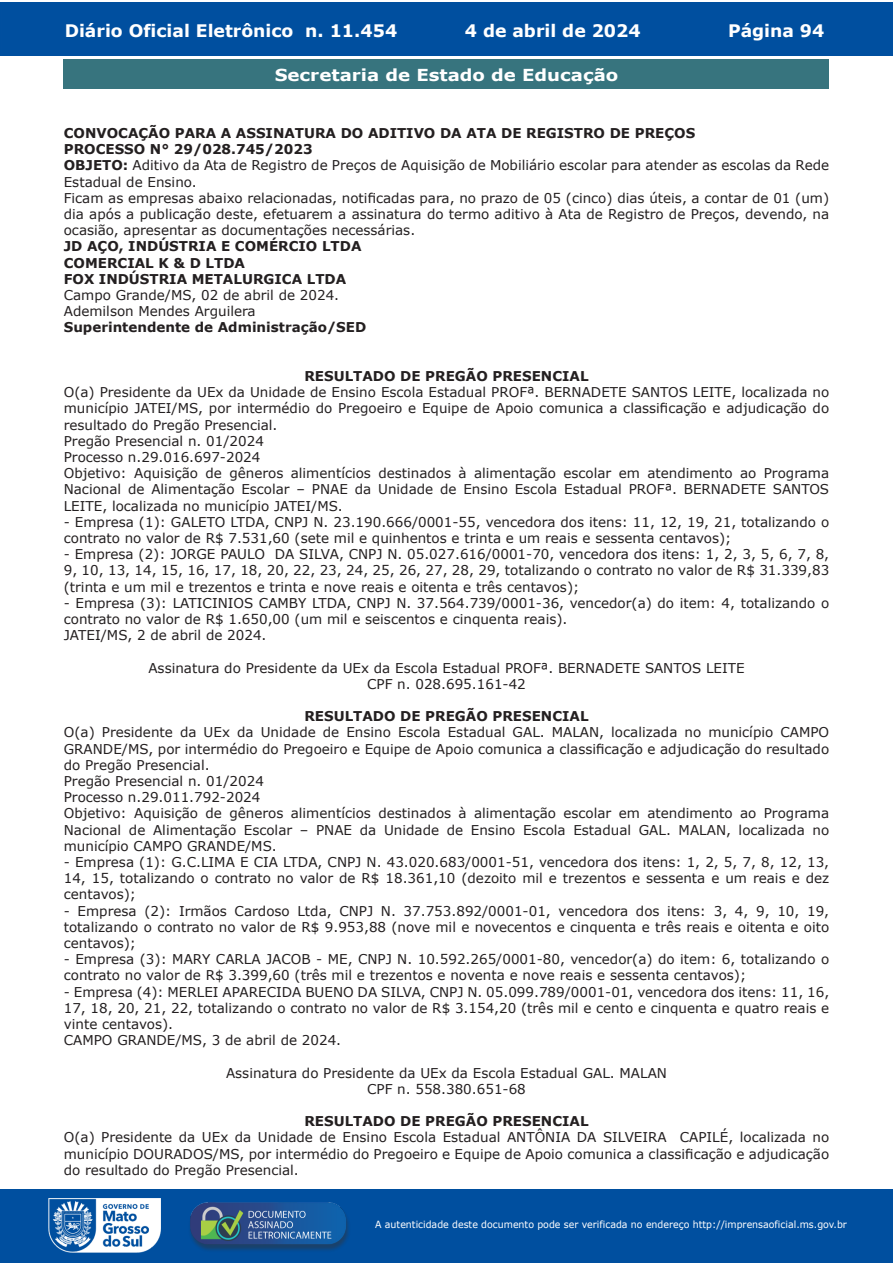
<style>
.page{position:relative;width:893px;height:1263px;background:#fff}
.page>*{position:absolute;margin:0;border:0;box-sizing:border-box;transform-origin:0 0}
.t1{font:700 17.25px "Verdana";color:#fff}
.t2{font:700 16.5px "Verdana";color:#fff;scale:1.1 1}
.t3{font:13.5px/16.2px "Verdana";color:#231f20}
.t4{font:700 13.5px/16.2px "Verdana";color:#231f20}
.t5{font:9.9px "Verdana";color:#fff;scale:.95 1}
.s1{font-weight:700}
</style>
<div class="page">
<div style="left:0;top:2px;width:893px;height:53px;background:#004f9f"></div>
<div style="left:1px;top:1189px;width:892px;height:74px;background:#004f9f"></div>
<img style="left:49px;top:1198px;width:111px;height:54px">
<img style="left:185px;top:1201px;width:168px;height:54px">
<div style="left:64px;top:60px;width:765px;height:29px;background:#37747e"></div>
<p class="t1" style="left:65px;top:18px;width:334px">Diário Oficial Eletrônico n. 11.454</p>
<p class="t1" style="left:465px;top:18px;width:177px">4 de abril de 2024</p>
<p class="t1" style="left:728px;top:18px;width:98px">Página 94</p>
<p class="t2" style="left:275px;top:63px;width:314px">Secretaria de Estado de Educação</p>
<p class="t3" style="left:64px;top:125px;width:767px"><span class="s1">CONVOCAÇÃO PARA A ASSINATURA DO ADITIVO DA ATA DE REGISTRO DE PREÇOS<br>PROCESSO N° 29/028.745/2023<br>OBJETO:</span> Aditivo da Ata de Registro de Preços de Aquisição de Mobiliário escolar para atender as escolas da Rede Estadual de Ensino.<br>Ficam as empresas abaixo relacionadas, notificadas para, no prazo de 05 (cinco) dias úteis, a contar de 01 (um) dia após a publicação deste, efetuarem a assinatura do termo aditivo à Ata de Registro de Preços, devendo, na ocasião, apresentar as documentações necessárias.</p>
<p class="t4" style="left:64px;top:238px;width:299px">JD AÇO, INDÚSTRIA E COMÉRCIO LTDA<br>COMERCIAL K &amp; D LTDA<br>FOX INDÚSTRIA METALURGICA LTDA</p>
<p class="t3" style="left:64px;top:287px;width:277px">Campo Grande/MS, 02 de abril de 2024.<br>Ademilson Mendes Arguilera</p>
<p class="t4" style="left:64px;top:319px;width:304px">Superintendente de Administração/SED</p>
<p class="t4" style="left:304px;top:368px;width:286px">RESULTADO DE PREGÃO PRESENCIAL</p>
<p class="t3" style="left:64px;top:384px;width:767px">O(a) Presidente da UEx da Unidade de Ensino Escola Estadual PROFª. BERNADETE SANTOS LEITE, localizada no município JATEI/MS, por intermédio do Pregoeiro e Equipe de Apoio comunica a classificação e adjudicação do resultado do Pregão Presencial.<br>Pregão Presencial n. 01/2024<br>Processo n.29.016.697-2024<br>Objetivo: Aquisição de gêneros alimentícios destinados à alimentação escolar em atendimento ao Programa Nacional de Alimentação Escolar – PNAE da Unidade de Ensino Escola Estadual PROFª. BERNADETE SANTOS LEITE, localizada no município JATEI/MS.</p>
<p class="t3" style="left:64px;top:514px;width:767px">- Empresa (1): GALETO LTDA, CNPJ N. 23.190.666/0001-55, vencedora dos itens: 11, 12, 19, 21, totalizando o contrato no valor de R$ 7.531,60 (sete mil e quinhentos e trinta e um reais e sessenta centavos);</p>
<p class="t3" style="left:64px;top:546px;width:767px;text-align:justify">- Empresa (2): JORGE PAULO DA SILVA, CNPJ N. 05.027.616/0001-70, vencedora dos itens: 1, 2, 3, 5, 6, 7, 8, 9, 10, 13, 14, 15, 16, 17, 18, 20, 22, 23, 24, 25, 26, 27, 28, 29, totalizando o contrato no valor de R$ 31.339,83 (trinta e um mil e trezentos e trinta e nove reais e oitenta e três centavos);</p>
<p class="t3" style="left:64px;top:595px;width:767px">- Empresa (3): LATICINIOS CAMBY LTDA, CNPJ N. 37.564.739/0001-36, vencedor(a) do item: 4, totalizando o contrato no valor de R$ 1.650,00 (um mil e seiscentos e cinquenta reais).<br>JATEI/MS, 2 de abril de 2024.</p>
<p class="t3" style="left:148px;top:659px;width:598px;text-align:center">Assinatura do Presidente da UEx da Escola Estadual PROFª. BERNADETE SANTOS LEITE<br>CPF n. 028.695.161-42</p>
<p class="t4" style="left:304px;top:708px;width:286px">RESULTADO DE PREGÃO PRESENCIAL</p>
<p class="t3" style="left:64px;top:724px;width:767px">O(a) Presidente da UEx da Unidade de Ensino Escola Estadual GAL. MALAN, localizada no município CAMPO GRANDE/MS, por intermédio do Pregoeiro e Equipe de Apoio comunica a classificação e adjudicação do resultado do Pregão Presencial.<br>Pregão Presencial n. 01/2024<br>Processo n.29.011.792-2024<br>Objetivo: Aquisição de gêneros alimentícios destinados à alimentação escolar em atendimento ao Programa Nacional de Alimentação Escolar – PNAE da Unidade de Ensino Escola Estadual GAL. MALAN, localizada no município CAMPO GRANDE/MS.</p>
<p class="t3" style="left:64px;top:854px;width:767px;text-align:justify">- Empresa (1): G.C.LIMA E CIA LTDA, CNPJ N. 43.020.683/0001-51, vencedora dos itens: 1, 2, 5, 7, 8, 12, 13, 14, 15, totalizando o contrato no valor de R$ 18.361,10 (dezoito mil e trezentos e sessenta e um reais e dez centavos);</p>
<p class="t3" style="left:64px;top:902px;width:767px;text-align:justify">- Empresa (2): Irmãos Cardoso Ltda, CNPJ N. 37.753.892/0001-01, vencedora dos itens: 3, 4, 9, 10, 19, totalizando o contrato no valor de R$ 9.953,88 (nove mil e novecentos e cinquenta e três reais e oitenta e oito centavos);</p>
<p class="t3" style="left:64px;top:951px;width:767px">- Empresa (3): MARY CARLA JACOB - ME, CNPJ N. 10.592.265/0001-80, vencedor(a) do item: 6, totalizando o contrato no valor de R$ 3.399,60 (três mil e trezentos e noventa e nove reais e sessenta centavos);</p>
<p class="t3" style="left:64px;top:983px;width:767px">- Empresa (4): MERLEI APARECIDA BUENO DA SILVA, CNPJ N. 05.099.789/0001-01, vencedora dos itens: 11, 16, 17, 18, 20, 21, 22, totalizando o contrato no valor de R$ 3.154,20 (três mil e cento e cinquenta e quatro reais e vinte centavos).<br>CAMPO GRANDE/MS, 3 de abril de 2024.</p>
<p class="t3" style="left:226px;top:1064px;width:442px;text-align:center">Assinatura do Presidente da UEx da Escola Estadual GAL. MALAN<br>CPF n. 558.380.651-68</p>
<p class="t4" style="left:304px;top:1113px;width:286px">RESULTADO DE PREGÃO PRESENCIAL</p>
<p class="t3" style="left:64px;top:1129px;width:767px;text-align:justify">O(a) Presidente da UEx da Unidade de Ensino Escola Estadual ANTÔNIA DA SILVEIRA CAPILÉ, localizada no município DOURADOS/MS, por intermédio do Pregoeiro e Equipe de Apoio comunica a classificação e adjudicação do resultado do Pregão Presencial.</p>
<p class="t5" style="left:375px;top:1218px;width:498px">A autenticidade deste documento pode ser verificada no endereço http://imprensaoficial.ms.gov.br</p>
</div>
